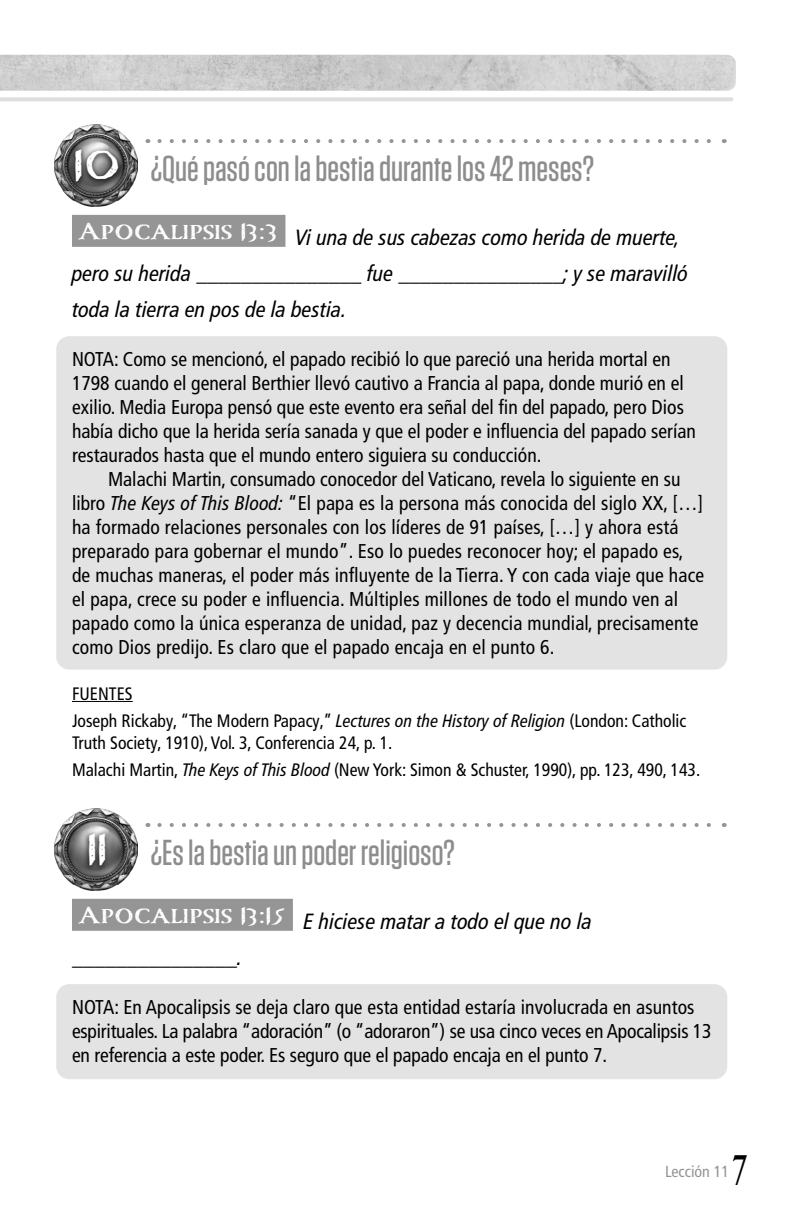
<style>
.page{position:relative;width:792px;height:1224px;background:#fff}
.page>*{position:absolute;margin:0;border:0;box-sizing:border-box;transform-origin:0 0}
.Compass_Numbers{font:700 50px "Carta Marina";color:#fff}
.t1{font:44px "Desire Pro";color:#000}
.Questions_1{font:500 36px "Tungsten";color:#8d8d8d}
.Scripture_with_blanks{font:italic condensed 22px/36px "Frutiger LT Pro";color:#000}
.NOTE{font:condensed 20px/24px "Frutiger LT Pro";color:#000}
.NOTE-2{font:condensed 18px/21.6px "Frutiger LT Pro";color:#000}
.t2{font:condensed 16px "Frutiger LT Pro";color:#949494}
.s1{font-style:italic}
</style>
<div class="page">
<img style="left:0;top:55px;width:736px;height:36px">
<hr style="left:0;top:97px;width:732px;height:4px;background:#dedede">
<div style="left:72px;top:215px;width:213px;height:32px;background:#959595"></div>
<hr style="left:72px;top:701px;width:61px;height:1px;background:#000">
<div style="left:72px;top:899px;width:221px;height:32px;background:#959595"></div>
<img style="left:54px;top:125px;width:83px;height:82px">
<div style="left:69px;top:146px;width:54px;height:43px;background:#000;opacity:.75"></div>
<img style="left:54px;top:809px;width:83px;height:82px">
<div style="left:82px;top:830px;width:29px;height:43px;background:#000;opacity:.75"></div>
<svg style="left:159px;top:139px;width:552px;height:4px"></svg>
<div style="left:56px;top:336px;width:671px;height:334px;background:#e3e3e3;border-radius:13px"></div>
<svg style="left:159px;top:823px;width:552px;height:4px"></svg>
<div style="left:56px;top:984px;width:671px;height:95px;background:#e3e3e3;border-radius:13px"></div>
<p class="Compass_Numbers" style="left:74px;top:134px;width:49px">10</p>
<p class="Questions_1" style="left:151px;top:150px;width:445px">¿Qué pasó con la bestia durante los 42 meses?</p>
<p class="Scripture_with_blanks" style="left:72px;top:219px;width:618px"><sup>Apocalipsis</sup> <sup>13:3</sup> Vi una de sus cabezas como herida de muerte, pero su herida _______________ fue _______________; y se maravilló toda la tierra en pos de la bestia.</p>
<p class="NOTE" style="left:72px;top:347px;width:625px">NOTA: Como se mencionó, el papado recibió lo que pareció una herida mortal en 1798 cuando el general Berthier llevó cautivo a Francia al papa, donde murió en el exilio. Media Europa pensó que este evento era señal del fin del papado, pero Dios había dicho que la herida sería sanada y que el poder e influencia del papado serían restaurados hasta que el mundo entero siguiera su conducción.</p>
<p class="NOTE" style="left:72px;top:467px;width:634px;text-indent:36px">Malachi Martin, consumado conocedor del Vaticano, revela lo siguiente en su libro <span class="s1">The Keys of This Blood:</span> “El papa es la persona más conocida del siglo XX, […] ha formado relaciones personales con los líderes de 91 países, […] y ahora está preparado para gobernar el mundo”. Eso lo puedes reconocer hoy; el papado es, de muchas maneras, el poder más influyente de la Tierra. Y con cada viaje que hace el papa, crece su poder e influencia. Múltiples millones de todo el mundo ven al papado como la única esperanza de unidad, paz y decencia mundial, precisamente como Dios predijo. Es claro que el papado encaja en el punto 6.</p>
<p class="NOTE-2" style="left:72px;top:683px;width:62px">FUENTES</p>
<p class="NOTE-2" style="left:72px;top:710px;width:616px">Joseph Rickaby, “The Modern Papacy,” <span class="s1">Lectures on the History of Religion</span> (London: Catholic<br>Truth Society, 1910), Vol. 3, Conferencia 24, p. 1.</p>
<p class="NOTE-2" style="left:72px;top:759px;width:630px">Malachi Martin, <span class="s1">The Keys of This Blood</span> (New York: Simon &amp; Schuster, 1990), pp. 123, 490, 143.</p>
<p class="Compass_Numbers" style="left:87px;top:818px;width:22px">11</p>
<p class="Questions_1" style="left:151px;top:834px;width:306px">¿Es la bestia un poder religioso?</p>
<p class="Scripture_with_blanks" style="left:72px;top:903px;width:522px"><sup>Apocalipsis</sup> <sup>13:15</sup> E hiciese matar a todo el que no la _______________.</p>
<p class="NOTE" style="left:72px;top:995px;width:641px">NOTA: En Apocalipsis se deja claro que esta entidad estaría involucrada en asuntos espirituales. La palabra “adoración” (o “adoraron”) se usa cinco veces en Apocalipsis 13 en referencia a este poder. Es seguro que el papado encaja en el punto 7.</p>
<p class="t2" style="left:665px;top:1162px;width:66px">Lección 11</p>
<h2 class="t1" style="left:733px;top:1144px;width:15px">7</h2>
</div>
